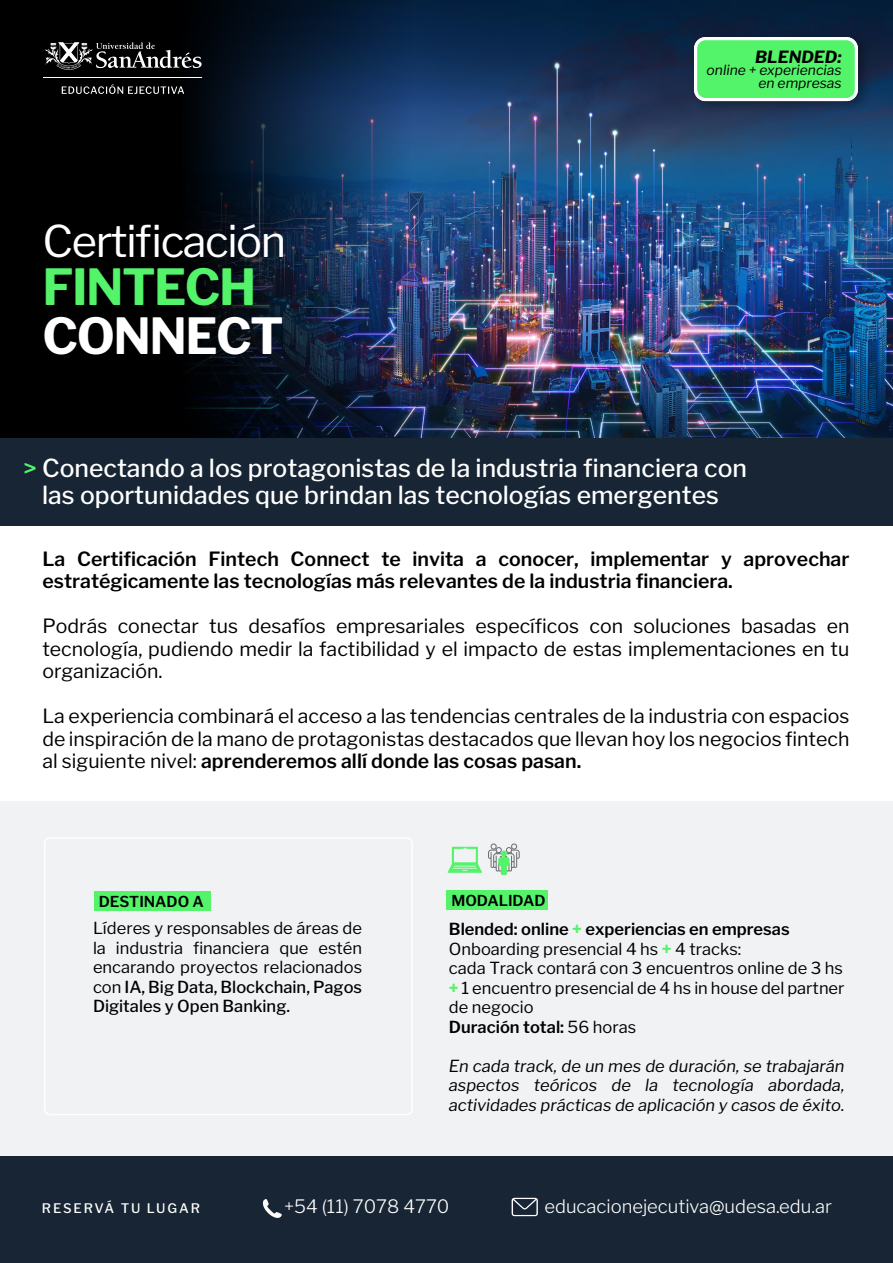
<style>
.page{position:relative;width:893px;height:1263px;background:#fff}
.page>*{position:absolute;margin:0;border:0;box-sizing:border-box;transform-origin:0 0}
.t1{font:700 49.5px "Libre Franklin";letter-spacing:-.035em;color:#53f46a}
.t2{font:700 49.5px "Libre Franklin";letter-spacing:-.035em;color:#fff}
.t3{font:43.5px "Libre Franklin";letter-spacing:-.035em;color:#fff}
.t4{font:500 24.75px/26.7px "Libre Franklin";color:#fff;text-align:center}
.t5{font:19.5px/22.5px "Libre Franklin";color:#000;text-align:justify}
.t6{font:600 19.5px/22.5px "Libre Franklin";color:#000}
.t7{font:300 18.3px "Libre Franklin";color:#fff}
.t8{font:italic 700 16.65px "Libre Franklin";color:#000}
.t9{font:16.5px/19.5px "Libre Franklin";color:#000;text-align:justify}
.t10{font:italic 16.5px/19.5px "Libre Franklin";color:#000;text-align:justify}
.t11{font:600 15px "Libre Franklin";color:#000}
.t12{font:italic 13.95px/12.6px "Libre Franklin";color:#000;text-align:right}
.t13{font:500 13.05px "Libre Franklin";letter-spacing:.14em;color:#fff}
.s1{color:#53f46a}
.s2{font-weight:600}
.s3{font-weight:500}
.s4{font-weight:800;color:#53f46a}
</style>
<div class="page">
<div style="left:0;top:0;width:893px;height:445px;background:#000"></div>
<img style="left:411px;top:0;width:482px;height:438px">
<svg style="left:178px;top:0;width:233px;height:438px"></svg>
<div style="left:0;top:801px;width:892px;height:392px;background:#f1f2f4"></div>
<div style="left:0;top:1156px;width:893px;height:107px;background:#172534"></div>
<svg style="left:263px;top:1199px;width:19px;height:19px"></svg>
<svg style="left:512px;top:1198px;width:26px;height:18px"></svg>
<div style="left:94px;top:891px;width:117px;height:19px;background:#53f46a"></div>
<div style="left:447px;top:891px;width:101px;height:19px;background:#53f46a"></div>
<div style="left:0;top:438px;width:893px;height:88px;background:#172534"></div>
<img style="left:685px;top:28px;width:190px;height:90px">
<svg style="left:694px;top:37px;width:164px;height:64px;background:#68f37c"></svg>
<svg style="left:448px;top:847px;width:34px;height:26px"></svg>
<svg style="left:488px;top:843px;width:32px;height:32px"></svg>
<div style="left:44px;top:837px;width:369px;height:278px;border:2px solid #fff;border-radius:5px"></div>
<svg style="left:44px;top:42px;width:158px;height:28px"></svg>
<svg style="left:62px;top:84px;width:122px;height:10px"></svg>
<hr style="left:44px;top:78px;width:158px;height:1px;background:#fff">
<h2 class="t3" style="left:43px;top:206px;width:245px">Certificación</h2>
<h1 class="t1" style="left:43px;top:248px;width:215px">FINTECH</h1>
<h1 class="t2" style="left:43px;top:296px;width:243px">CONNECT</h1>
<p class="t8" style="left:755px;top:43px;width:88px">BLENDED:</p>
<p class="t12" style="left:707px;top:63px;width:136px">online + experiencias en empresas</p>
<p class="t4" style="left:23px;top:452px;width:725px"><span class="s1">&gt;</span> Conectando a los protagonistas de la industria financiera con las oportunidades que brindan las tecnologías emergentes</p>
<p class="t6" style="left:42px;top:545px;width:808px">La Certificación Fintech Connect te invita a conocer, implementar y aprovechar estratégicamente las tecnologías más relevantes de la industria financiera.</p>
<p class="t5" style="left:42px;top:613px;width:809px">Podrás conectar tus desafíos empresariales específicos con soluciones basadas en tecnología, pudiendo medir la factibilidad y el impacto de estas implementaciones en tu organización.</p>
<p class="t5" style="left:42px;top:703px;width:808px">La experiencia combinará el acceso a las tendencias centrales de la industria con espacios de inspiración de la mano de protagonistas destacados que llevan hoy los negocios fintech al siguiente nivel: <span class="s2">aprenderemos allí donde las cosas pasan.</span></p>
<p class="t11" style="left:99px;top:889px;width:106px">DESTINADO A</p>
<p class="t11" style="left:451px;top:889px;width:96px">MODALIDAD</p>
<p class="t9" style="left:93px;top:917px;width:271px">Líderes y responsables de áreas de la industria financiera que estén encarando proyectos relacionados con <span class="s3">IA, Big Data, Blockchain, Pagos Digitales y Open Banking.</span></p>
<p class="t9" style="left:449px;top:918px;width:397px;text-align:left"><span class="s2">Blended: online</span> <span class="s4">+</span> <span class="s2">experiencias en empresas </span>Onboarding presencial 4 hs <span class="s4">+</span> 4 tracks:<br>cada Track contará con 3 encuentros online de 3 hs <span class="s4">+</span> 1 encuentro presencial de 4 hs in house del partner de negocio<br><span class="s2">Duración total:</span> 56 horas</p>
<p class="t10" style="left:449px;top:1054px;width:397px">En cada track, de un mes de duración, se trabajarán aspectos teóricos de la tecnología abordada, actividades prácticas de aplicación y casos de éxito.</p>
<p class="t13" style="left:42px;top:1197px;width:159px">RESERVÁ TU LUGAR</p>
<p class="t7" style="left:284px;top:1191px;width:167px">+54 (11) 7078 4770</p>
<p class="t7" style="left:544px;top:1191px;width:289px">educacionejecutiva@udesa.edu.ar</p>
</div>
